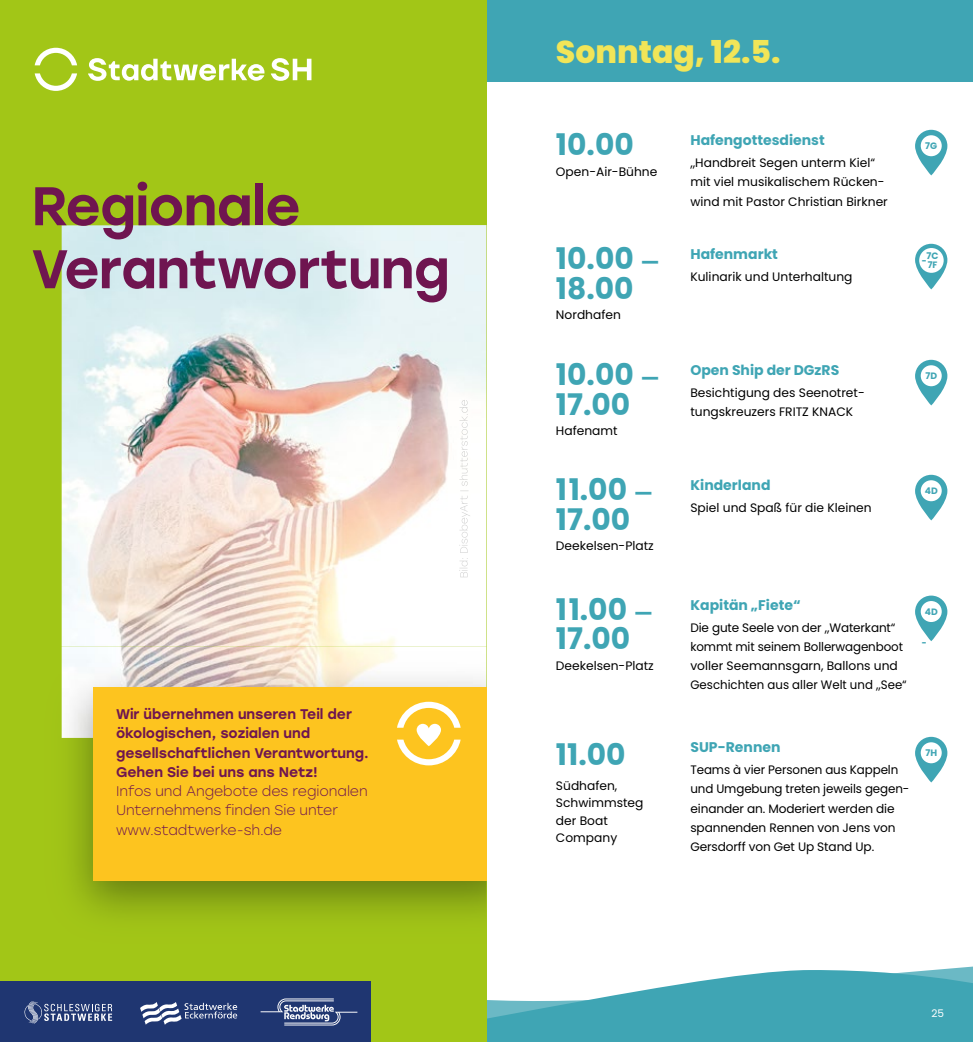
<style>
.page{position:relative;width:973px;height:1042px;background:#fff}
.page>*{position:absolute;margin:0;border:0;box-sizing:border-box;transform-origin:0 0}
.t1{font:500 54.25px/63px "Stolzl";letter-spacing:-.015em;color:#6f1550}
.t2{font:800 31.5px "Poppins";color:#f1e558}
.t3{font:700 29.75px/29.8px "Poppins";color:#3fa5b4}
.t4{font:500 14px/19.2px "Stolzl";letter-spacing:-.005em;color:#6f1550}
.t5{font:700 14px "Poppins";color:#3fa5b4}
.t6{font:300 14px/19.2px "Stolzl";letter-spacing:-.005em;color:#6f1550}
.t7{font:12.25px/19.2px "Poppins";color:#000}
.t8{font:10.5px "Poppins";color:#fff}
.t9{font:700 9.28px/8.8px "Poppins";color:#3fa5b4}
.t10{font:700 9.28px "Poppins";color:#3fa5b4;scale:.92 1}
.s1{font-size:19.25px}
</style>
<div class="page">
<svg style="left:486px;top:969px;width:486px;height:73px;fill:#3fa5b4"></svg>
<div style="left:486px;top:0;width:486px;height:82px;background:#3fa5b4"></div>
<svg style="left:915px;top:130px;width:32px;height:45px"></svg>
<svg style="left:915px;top:360px;width:32px;height:45px"></svg>
<svg style="left:915px;top:475px;width:32px;height:45px"></svg>
<svg style="left:915px;top:595px;width:32px;height:46px"></svg>
<svg style="left:915px;top:737px;width:32px;height:45px"></svg>
<svg style="left:915px;top:244px;width:32px;height:45px"></svg>
<div style="left:919px;top:248px;width:24px;height:25px;background:#fff;border-radius:50%"></div>
<div style="left:0;top:0;width:486px;height:1042px;background:#a2c617"></div>
<img style="left:62px;top:225px;width:424px;height:422px">
<div style="left:0;top:981px;width:371px;height:61px;background:#1f3671"></div>
<svg style="left:140px;top:1002px;width:97px;height:22px"></svg>
<svg style="left:24px;top:1001px;width:88px;height:22px"></svg>
<svg style="left:260px;top:998px;width:97px;height:27px"></svg>
<svg style="left:271px;top:58px;width:40px;height:23px"></svg>
<svg style="left:88px;top:58px;width:176px;height:23px"></svg>
<svg style="left:35px;top:48px;width:42px;height:17px"></svg>
<svg style="left:35px;top:73px;width:42px;height:18px"></svg>
<img style="left:61px;top:647px;width:425px;height:269px">
<div style="left:93px;top:687px;width:393px;height:194px;background:#fdc41f"></div>
<img style="left:459px;top:400px;width:11px;height:177px">
<svg style="left:397px;top:702px;width:63px;height:63px"></svg>
<h1 class="t1" style="left:31px;top:172px;width:420px">Regionale<br>Verantwortung</h1>
<p class="t4" style="left:116px;top:704px;width:254px">Wir übernehmen unseren Teil der ökologischen, sozialen und gesellschaftlichen Verantwortung.<br>Gehen Sie bei uns ans Netz!</p>
<p class="t6" style="left:116px;top:781px;width:253px">Infos und Angebote des regionalen<br>Unternehmens finden Sie unter www.stadtwerke-sh.de</p>
<h2 class="t2" style="left:556px;top:34px;width:226px">Sonntag, 12.5.</h2>
<h3 class="t3" style="left:556px;top:130px;width:79px">10.00</h3>
<p class="t7" style="left:556px;top:162px;width:103px">Open-Air-Bühne</p>
<h3 class="t3" style="left:556px;top:244px;width:106px">10.00 <span class="s1">–<br></span>18.00</h3>
<p class="t7" style="left:556px;top:305px;width:66px">Nordhafen</p>
<h3 class="t3" style="left:556px;top:360px;width:106px">10.00 <span class="s1">–<br></span>17.00</h3>
<p class="t7" style="left:556px;top:421px;width:63px">Hafenamt</p>
<h3 class="t3" style="left:556px;top:475px;width:99px">11.00 <span class="s1">–<br></span>17.00</h3>
<p class="t7" style="left:556px;top:536px;width:99px">Deekelsen-Platz</p>
<h3 class="t3" style="left:556px;top:594px;width:99px">11.00 <span class="s1">–<br></span>17.00</h3>
<p class="t7" style="left:556px;top:656px;width:99px">Deekelsen-Platz</p>
<h3 class="t3" style="left:556px;top:740px;width:71px">11.00</h3>
<p class="t7" style="left:556px;top:776px;width:89px;line-height:17.5px">Südhafen,<br>Schwimmsteg der Boat<br>Company</p>
<p class="t5" style="left:690px;top:132px;width:136px">Hafengottesdienst</p>
<p class="t7" style="left:690px;top:153px;width:199px">„Handbreit Segen unterm Kiel“ mit viel musikalischem Rücken&shy;wind mit Pastor Christian Birkner</p>
<p class="t5" style="left:690px;top:246px;width:89px">Hafenmarkt</p>
<p class="t7" style="left:690px;top:267px;width:164px">Kulinarik und Unterhaltung</p>
<p class="t5" style="left:690px;top:362px;width:150px">Open Ship der DGzRS</p>
<p class="t7" style="left:690px;top:383px;width:176px">Besichtigung des Seenotret&shy;tungskreuzers FRITZ KNACK</p>
<p class="t5" style="left:690px;top:477px;width:82px">Kinderland</p>
<p class="t7" style="left:690px;top:498px;width:183px">Spiel und Spaß für die Kleinen</p>
<p class="t9" style="left:925px;top:141px;width:13px">7G</p>
<p class="t9" style="left:926px;top:251px;width:13px">7C<br>7F</p>
<p class="t10" style="left:921px;top:255px;width:7px">-</p>
<p class="t9" style="left:925px;top:371px;width:13px">7D</p>
<p class="t9" style="left:924px;top:486px;width:14px">4D</p>
<p class="t5" style="left:690px;top:597px;width:112px">Kapitän „Fiete“</p>
<p class="t7" style="left:690px;top:618px;width:218px">Die gute Seele von der „Waterkant“ kommt mit seinem Bollerwagenboot voller Seemannsgarn, Ballons und Geschichten aus aller Welt und „See“</p>
<p class="t9" style="left:924px;top:607px;width:14px">4D</p>
<p class="t10" style="left:921px;top:637px;width:7px">-</p>
<p class="t5" style="left:690px;top:739px;width:92px">SUP-Rennen</p>
<p class="t7" style="left:690px;top:760px;width:220px">Teams à vier Personen aus Kappeln und Umgebung treten jeweils gegen&shy;einander an. Moderiert werden die spannenden Rennen von Jens von<br>Gersdorff von Get Up Stand Up.</p>
<p class="t9" style="left:925px;top:748px;width:13px">7H</p>
<p class="t8" style="left:931px;top:1007px;width:14px">25</p>
</div>
